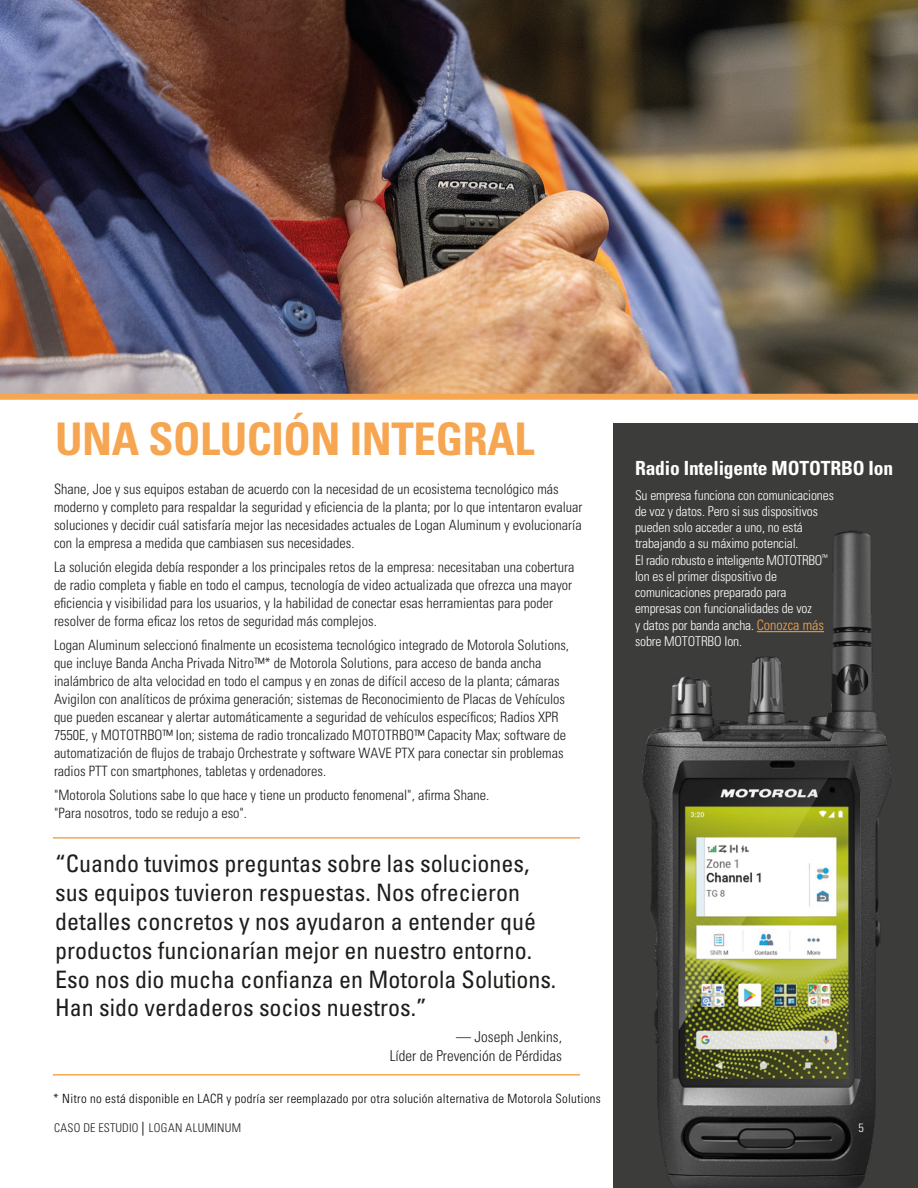
<style>
.page{position:relative;width:918px;height:1188px;background:#fff}
.page>*{position:absolute;margin:0;border:0;box-sizing:border-box;transform-origin:0 0}
.t1{font:700 condensed 45px "Univers LT Std";letter-spacing:-.01em;color:#f6a651}
.t2{font:condensed 24px/28.8px "Univers LT Std";color:#1d1d1b}
.t3{font:700 condensed 19.5px "Univers LT Std";letter-spacing:-.01em;color:#fff}
.t4{font:300 condensed 15px/19.8px "Univers LT Std";color:#1d1d1b;text-align:right}
.t5{font:300 condensed 14.25px/18px "Univers LT Std";color:#1d1d1b}
.t6{font:300 condensed 13.5px/16.4px "Univers LT Std";letter-spacing:-.01em;color:#fff}
.t7{font:300 condensed 12.75px "Univers LT Std";letter-spacing:.02em;color:#000}
.t8{font:300 condensed 12px "Univers LT Std";letter-spacing:.025em;color:#1d1d1b}
.t9{font:300 condensed 12px "Univers LT Std";color:#fff}
.s1{font-size:14.25px;color:#f6a651}
</style>
<div class="page">
<svg style="left:143px;top:1122px;width:1px;height:14px"></svg>
<div style="left:613px;top:423px;width:305px;height:765px;background:#3c3c3b"></div>
<img style="left:0;top:0;width:918px;height:394px">
<img style="left:642px;top:531px;width:249px;height:657px">
<hr style="left:53px;top:837px;width:527px;height:2px;background:#f6a651">
<hr style="left:53px;top:1074px;width:527px;height:2px;background:#f6a651">
<div style="left:0;top:394px;width:918px;height:6px;background:#f6a651"></div>
<h1 class="t1" style="left:55px;top:411px;width:481px">UNA SOLUCIÓN INTEGRAL</h1>
<p class="t5" style="left:54px;top:480px;width:530px">Shane, Joe y sus equipos estaban de acuerdo con la necesidad de un ecosistema tecnológico más moderno y completo para respaldar la seguridad y eficiencia de la planta; por lo que intentaron evaluar soluciones y decidir cuál satisfaría mejor las necesidades actuales de Logan Aluminum y evolucionaría con la empresa a medida que cambiasen sus necesidades.</p>
<p class="t5" style="left:54px;top:558px;width:522px">La solución elegida debía responder a los principales retos de la empresa: necesitaban una cobertura de radio completa y fiable en todo el campus, tecnología de video actualizada que ofrezca una mayor eficiencia y visibilidad para los usuarios, y la habilidad de conectar esas herramientas para poder resolver de forma eficaz los retos de seguridad más complejos.</p>
<p class="t5" style="left:54px;top:636px;width:517px">Logan Aluminum seleccionó finalmente un ecosistema tecnológico integrado de Motorola Solutions, que incluye Banda Ancha Privada Nitro™* de Motorola Solutions, para acceso de banda ancha inalámbrico de alta velocidad en todo el campus y en zonas de difícil acceso de la planta; cámaras Avigilon con analíticos de próxima generación; sistemas de Reconocimiento de Placas de Vehículos que pueden escanear y alertar automáticamente a seguridad de vehículos específicos; Radios XPR 7550E, y MOTOTRBO™ Ion; sistema de radio troncalizado MOTOTRBO™ Capacity Max; software de automatización de flujos de trabajo Orchestrate y software WAVE PTX para conectar sin problemas radios PTT con smartphones, tabletas y ordenadores.</p>
<p class="t5" style="left:54px;top:786px;width:437px">"Motorola Solutions sabe lo que hace y tiene un producto fenomenal", afirma Shane. "Para nosotros, todo se redujo a eso".</p>
<p class="t2" style="left:55px;top:849px;width:503px">“Cuando tuvimos preguntas sobre las soluciones, sus equipos tuvieron respuestas. Nos ofrecieron detalles concretos y nos ayudaron a entender qué productos funcionarían mejor en nuestro entorno.<br>Eso nos dio mucha confianza en Motorola Solutions.<br>Han sido verdaderos socios nuestros.”</p>
<p class="t4" style="left:390px;top:1026px;width:174px">— Joseph Jenkins,<br>Líder de Prevención de Pérdidas</p>
<p class="t7" style="left:53px;top:1091px;width:549px">* Nitro no está disponible en LACR y podría ser reemplazado por otra solución alternativa de Motorola Solutions</p>
<p class="t8" style="left:54px;top:1121px;width:189px">CASO DE ESTUDIO LOGAN ALUMINUM</p>
<h3 class="t3" style="left:635px;top:456px;width:260px">Radio Inteligente MOTOTRBO Ion</h3>
<p class="t6" style="left:635px;top:487px;width:200px">Su empresa funciona con comunicaciones de voz y datos. Pero si sus dispositivos pueden solo acceder a uno, no está trabajando a su máximo potencial.<br>El radio robusto e inteligente MOTOTRBO<sup>™ </sup>Ion es el primer dispositivo de comunicaciones preparado para empresas con funcionalidades de voz<br>y datos por banda ancha. <span class="s1">Conozca más </span>sobre MOTOTRBO Ion.</p>
<p class="t9" style="left:859px;top:1121px;width:7px">5</p>
</div>
